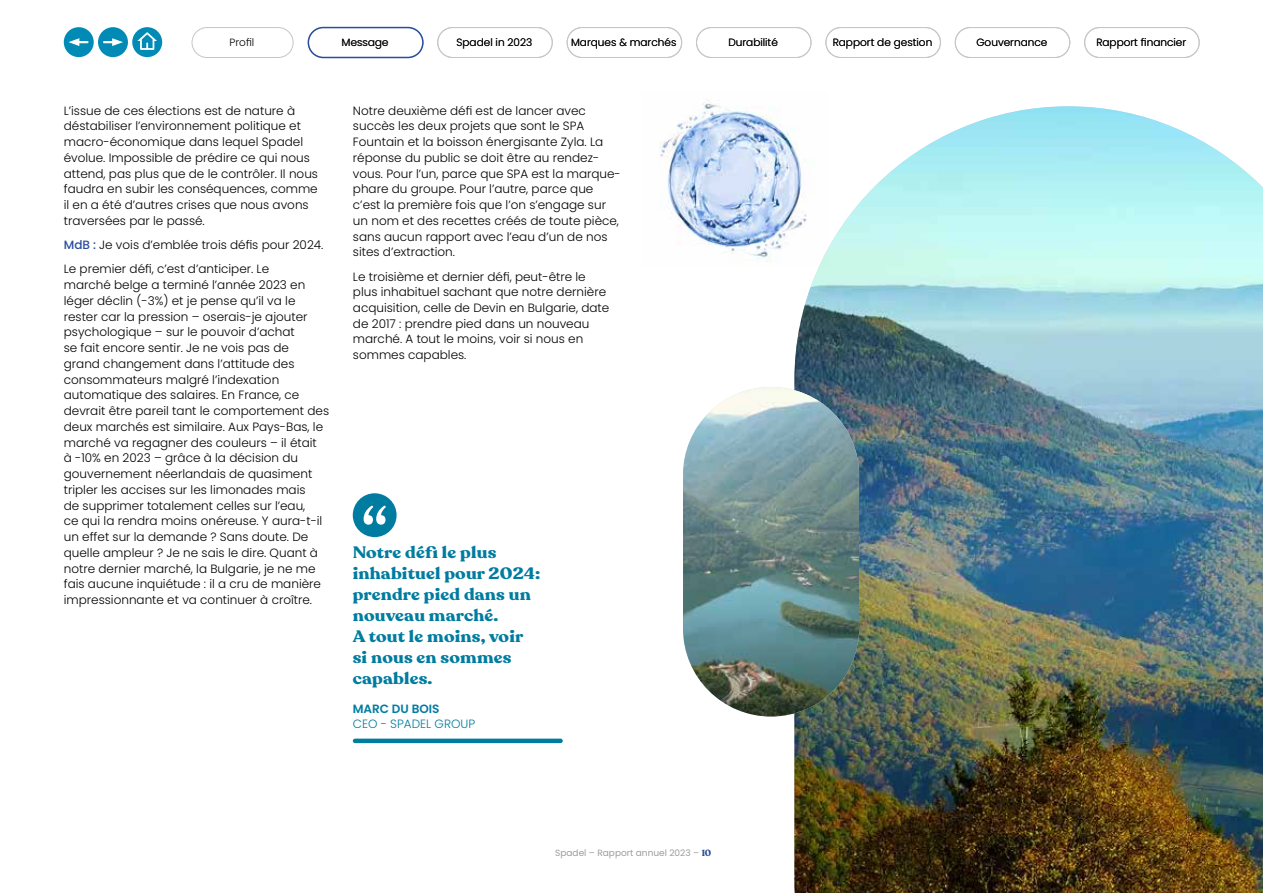
<style>
.page{position:relative;width:1263px;height:893px;background:#fff}
.page>*{position:absolute;margin:0;border:0;box-sizing:border-box;transform-origin:0 0}
.t1{font:700 16.35px/21px "Recoleta";letter-spacing:.01em;color:#007ca0;scale:1.1 1}
.t2{font:300 12px/15.8px "Poppins";color:#000}
.t3{font:300 12px "Poppins";color:#007ca0}
.t4{font:600 12px "Poppins";color:#007ca0}
.t5{font:300 10.5px "Poppins";color:#000}
.t6{font:9px "Poppins";color:#9d9d9c}
.s1{font-weight:500;color:#2a4e9d}
.s2{font-family:"Recoleta";font-weight:700;color:#2a4e9d}
</style>
<div class="page">
<img style="left:794px;top:106px;width:469px;height:787px">
<div style="left:353px;top:493px;width:44px;height:44px;background:#007ca0;border-radius:50%"></div>
<svg style="left:364px;top:506px;width:22px;height:19px"></svg>
<hr style="left:355px;top:739px;width:206px;height:4px;background:#007ca0">
<img style="left:683px;top:387px;width:176px;height:329px;border-radius:88px">
<img style="left:659px;top:100px;width:169px;height:167px">
<div style="left:132px;top:27px;width:30px;height:30px;background:#008bb7;border-radius:50%"></div>
<div style="left:98px;top:27px;width:30px;height:30px;background:#008bb7;border-radius:50%"></div>
<div style="left:64px;top:27px;width:30px;height:30px;background:#008bb7;border-radius:50%"></div>
<svg style="left:137px;top:32px;width:20px;height:18px"></svg>
<svg style="left:104px;top:38px;width:19px;height:8px"></svg>
<svg style="left:69px;top:38px;width:18px;height:8px"></svg>
<div style="left:192px;top:27px;width:101px;height:31px;border:1px solid #c6c6c6;border-radius:15px"></div>
<div style="left:567px;top:27px;width:115px;height:31px;border:1px solid #c6c6c6;border-radius:15px"></div>
<div style="left:437px;top:27px;width:116px;height:31px;border:1px solid #c6c6c6;border-radius:15px"></div>
<div style="left:825px;top:27px;width:116px;height:31px;border:1px solid #c6c6c6;border-radius:15px"></div>
<div style="left:1084px;top:27px;width:115px;height:31px;border:1px solid #c6c6c6;border-radius:15px"></div>
<div style="left:308px;top:27px;width:116px;height:31px;border:2px solid #2a4e9d;border-radius:15px"></div>
<div style="left:696px;top:27px;width:115px;height:31px;border:1px solid #c6c6c6;border-radius:15px"></div>
<div style="left:955px;top:27px;width:115px;height:31px;border:1px solid #c6c6c6;border-radius:15px"></div>
<p class="t5" style="left:230px;top:36px;width:26px">Profil</p>
<p class="t5" style="left:342px;top:36px;width:48px">Message</p>
<p class="t5" style="left:457px;top:36px;width:77px">Spadel in 2023</p>
<p class="t5" style="left:571px;top:36px;width:107px">Marques &amp; marchés</p>
<p class="t5" style="left:728px;top:36px;width:51px">Durabilité</p>
<p class="t5" style="left:833px;top:36px;width:101px">Rapport de gestion</p>
<p class="t5" style="left:976px;top:36px;width:73px">Gouvernance</p>
<p class="t5" style="left:1096px;top:36px;width:91px">Rapport financier</p>
<p class="t2" style="left:64px;top:103px;width:256px">L’issue de ces élections est de nature à déstabiliser l’environnement politique et macro-économique dans lequel Spadel évolue. Impossible de prédire ce qui nous attend, pas plus que de le contrôler. Il nous faudra en subir les conséquences, comme il en a été d’autres crises que nous avons traversées par le passé.</p>
<p class="t2" style="left:64px;top:233px;width:261px;line-height:24.3px"><span class="s1">MdB :</span> Je vois d’emblée trois défis pour 2024.<br>Le premier défi, c’est d’anticiper. Le</p>
<p class="t2" style="left:64px;top:277px;width:267px">marché belge a terminé l’année 2023 en léger déclin (-3%) et je pense qu’il va le rester car la pression – oserais-je ajouter psychologique – sur le pouvoir d’achat<br>se fait encore sentir. Je ne vois pas de<br>grand changement dans l’attitude des consommateurs malgré l’indexation automatique des salaires. En France, ce devrait être pareil tant le comportement des deux marchés est similaire. Aux Pays-Bas, le marché va regagner des couleurs – il était<br>à -10% en 2023 – grâce à la décision du gouvernement néerlandais de quasiment tripler les accises sur les limonades mais<br>de supprimer totalement celles sur l’eau,<br>ce qui la rendra moins onéreuse. Y aura-t-il un effet sur la demande ? Sans doute. De quelle ampleur ? Je ne sais le dire. Quant à notre dernier marché, la Bulgarie, je ne me fais aucune inquiétude : il a cru de manière impressionnante et va continuer à croître.</p>
<p class="t2" style="left:353px;top:103px;width:269px">Notre deuxième défi est de lancer avec succès les deux projets que sont le SPA Fountain et la boisson énergisante Zyla. La réponse du public se doit être au rendez&shy;vous. Pour l’un, parce que SPA est la marque&shy;phare du groupe. Pour l’autre, parce que c’est la première fois que l’on s’engage sur un nom et des recettes créés de toute pièce, sans aucun rapport avec l’eau d’un de nos sites d’extraction.</p>
<p class="t2" style="left:353px;top:268px;width:258px">Le troisième et dernier défi, peut-être le plus inhabituel sachant que notre dernière acquisition, celle de Devin en Bulgarie, date de 2017 : prendre pied dans un nouveau marché. A tout le moins, voir si nous en sommes capables.</p>
<h1 class="t1" style="left:353px;top:542px;width:172px">Notre défi le plus inhabituel pour 2024: prendre pied dans un nouveau marché.<br>A tout le moins, voir si nous en sommes capables.</h1>
<p class="t4" style="left:353px;top:701px;width:88px">MARC DU BOIS</p>
<p class="t3" style="left:353px;top:717px;width:124px">CEO - SPADEL GROUP</p>
<p class="t6" style="left:555px;top:847px;width:158px">Spadel – Rapport annuel 2023 – <span class="s2">10</span></p>
</div>
